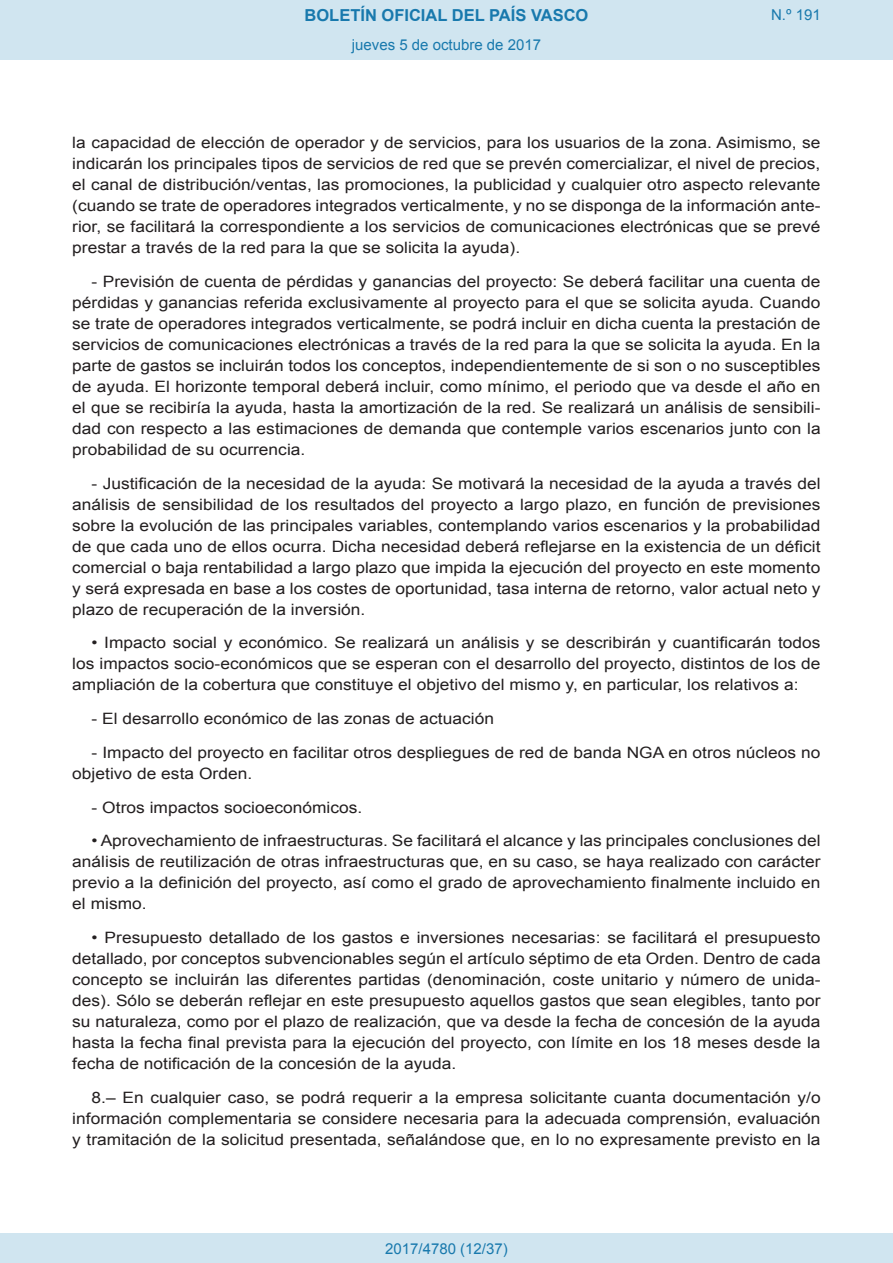
<style>
.page{position:relative;width:893px;height:1263px;background:#fff}
.page>*{position:absolute;margin:0;border:0;box-sizing:border-box;transform-origin:0 0}
.t1{font:700 16.5px "Arial";color:#1879ad}
.BOPVDetalle{font:15.6px/21px "Arial";color:#231f20;text-align:justify;scale:1.11 1}
.Paginacion_Centro{font:15px "Arial";color:#1879ad}
</style>
<div class="page">
<div style="left:0;top:0;width:893px;height:60px;background:#d0e5f0"></div>
<div style="left:0;top:1233px;width:893px;height:30px;background:#d0e5f0"></div>
<p class="t1" style="left:305px;top:4px;width:285px">BOLETÍN OFICIAL DEL PAÍS VASCO</p>
<p class="Paginacion_Centro" style="left:352px;top:35px;width:191px">jueves 5 de octubre de 2017</p>
<p class="Paginacion_Centro" style="left:771px;top:5px;width:51px">N.º 191</p>
<p class="BOPVDetalle" style="left:72px;top:132px;width:676px">la capacidad de elección de operador y de servicios, para los usuarios de la zona. Asimismo, se indicarán los principales tipos de servicios de red que se prevén comercializar, el nivel de precios, el canal de distribución/ventas, las promociones, la publicidad y cualquier otro aspecto relevante (cuando se trate de operadores integrados verticalmente, y no se disponga de la información ante&shy;rior, se facilitará la correspondiente a los servicios de comunicaciones electrónicas que se prevé prestar a través de la red para la que se solicita la ayuda).</p>
<p class="BOPVDetalle" style="left:72px;top:271px;width:676px;text-indent:19px">- Previsión de cuenta de pérdidas y ganancias del proyecto: Se deberá facilitar una cuenta de pérdidas y ganancias referida exclusivamente al proyecto para el que se solicita ayuda. Cuando se trate de operadores integrados verticalmente, se podrá incluir en dicha cuenta la prestación de servicios de comunicaciones electrónicas a través de la red para la que se solicita la ayuda. En la parte de gastos se incluirán todos los conceptos, independientemente de si son o no susceptibles de ayuda. El horizonte temporal deberá incluir, como mínimo, el periodo que va desde el año en el que se recibiría la ayuda, hasta la amortización de la red. Se realizará un análisis de sensibili&shy;dad con respecto a las estimaciones de demanda que contemple varios escenarios junto con la probabilidad de su ocurrencia.</p>
<p class="BOPVDetalle" style="left:72px;top:473px;width:676px;text-indent:19px">- Justificación de la necesidad de la ayuda: Se motivará la necesidad de la ayuda a través del análisis de sensibilidad de los resultados del proyecto a largo plazo, en función de previsiones sobre la evolución de las principales variables, contemplando varios escenarios y la probabilidad de que cada uno de ellos ocurra. Dicha necesidad deberá reflejarse en la existencia de un déficit comercial o baja rentabilidad a largo plazo que impida la ejecución del proyecto en este momento y será expresada en base a los costes de oportunidad, tasa interna de retorno, valor actual neto y plazo de recuperación de la inversión.</p>
<p class="BOPVDetalle" style="left:72px;top:633px;width:676px;text-indent:19px">• Impacto social y económico. Se realizará un análisis y se describirán y cuantificarán todos los impactos socio-económicos que se esperan con el desarrollo del proyecto, distintos de los de ampliación de la cobertura que constituye el objetivo del mismo y, en particular, los relativos a:</p>
<p class="BOPVDetalle" style="left:92px;top:708px;width:364px">- El desarrollo económico de las zonas de actuación</p>
<p class="BOPVDetalle" style="left:72px;top:742px;width:675px;text-indent:19px">- Impacto del proyecto en facilitar otros despliegues de red de banda NGA en otros núcleos no objetivo de esta Orden.</p>
<p class="BOPVDetalle" style="left:92px;top:797px;width:245px">- Otros impactos socioeconómicos.</p>
<p class="BOPVDetalle" style="left:72px;top:831px;width:676px;text-indent:19px">• Aprovechamiento de infraestructuras. Se facilitará el alcance y las principales conclusiones del análisis de reutilización de otras infraestructuras que, en su caso, se haya realizado con carácter previo a la definición del proyecto, así como el grado de aprovechamiento finalmente incluido en el mismo.</p>
<p class="BOPVDetalle" style="left:72px;top:927px;width:676px;text-indent:19px">• Presupuesto detallado de los gastos e inversiones necesarias: se facilitará el presupuesto detallado, por conceptos subvencionables según el artículo séptimo de eta Orden. Dentro de cada concepto se incluirán las diferentes partidas (denominación, coste unitario y número de unida&shy;des). Sólo se deberán reflejar en este presupuesto aquellos gastos que sean elegibles, tanto por su naturaleza, como por el plazo de realización, que va desde la fecha de concesión de la ayuda hasta la fecha final prevista para la ejecución del proyecto, con límite en los 18 meses desde la fecha de notificación de la concesión de la ayuda.</p>
<p class="BOPVDetalle" style="left:72px;top:1087px;width:676px;text-indent:19px">8.– En cualquier caso, se podrá requerir a la empresa solicitante cuanta documentación y/o información complementaria se considere necesaria para la adecuada comprensión, evaluación y tramitación de la solicitud presentada, señalándose que, en lo no expresamente previsto en la</p>
<p class="Paginacion_Centro" style="left:385px;top:1238px;width:124px">2017/4780 (12/37)</p>
</div>
